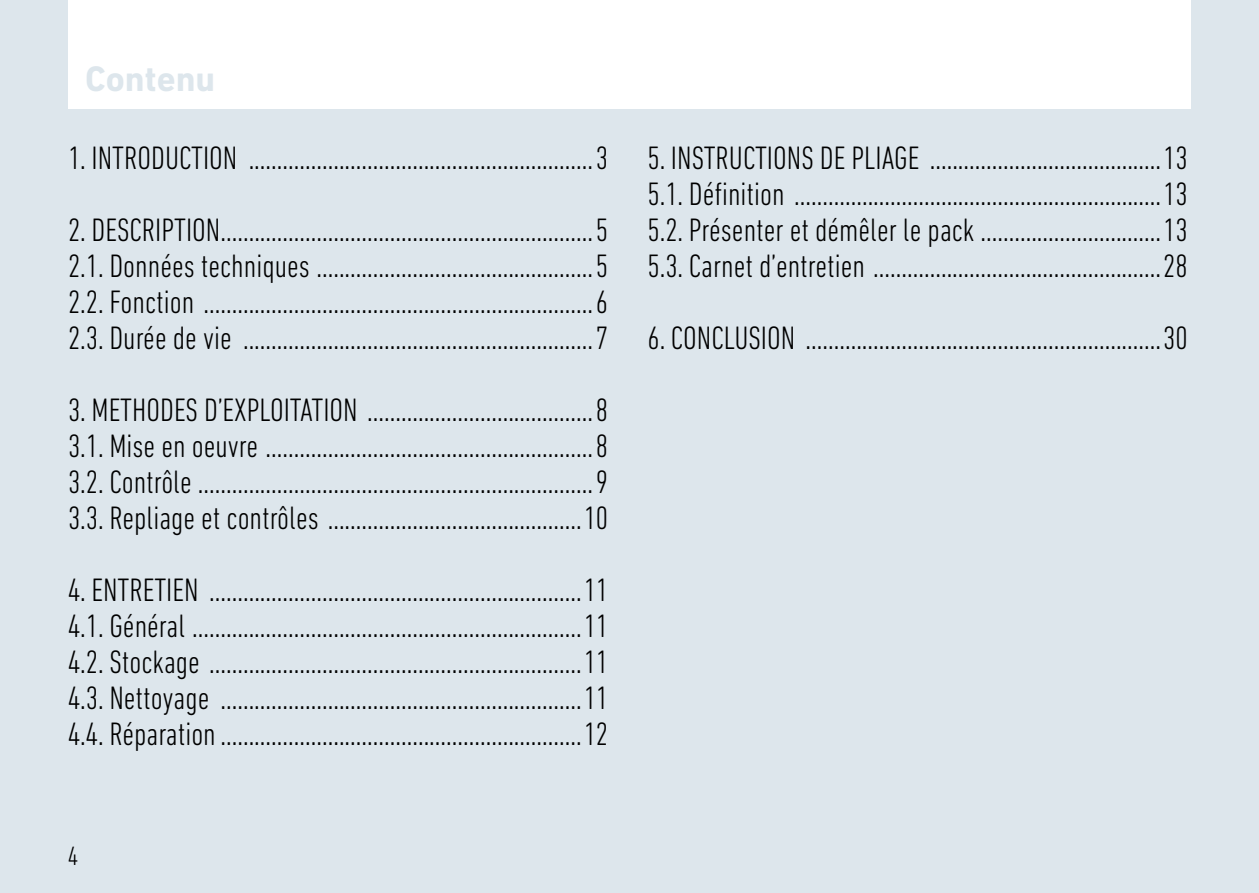
<style>
.page{position:relative;width:1259px;height:893px;background:#dde6ec}
.page>*{position:absolute;margin:0;border:0;box-sizing:border-box;transform-origin:0 0}
.t1{font:700 36px "DIN Next LT Pro";color:#dde6ec}
.t2{font:300 condensed 33px/36px "DIN Next LT Pro";color:#000;text-align:justify}
.t3{font:300 condensed 27px "DIN Next LT Pro";color:#000}
</style>
<div class="page">
<div style="left:68px;top:0;width:1123px;height:108px;background:#fff"></div>
<p class="t1" style="left:85px;top:58px;width:132px">Contenu</p>
<p class="t2" style="left:68px;top:140px;width:542px">1. INTRODUCTION .............................................................3</p>
<p class="t2" style="left:68px;top:212px;width:542px">2. DESCRIPTION..................................................................5<br>2.1. Données techniques .................................................5<br>2.2. Fonction .....................................................................6<br>2.3. Durée de vie ..............................................................7</p>
<p class="t2" style="left:68px;top:392px;width:542px">3. METHODES D’EXPLOITATION ........................................8<br>3.1. Mise en oeuvre ..........................................................8<br>3.2. Contrôle ......................................................................9<br>3.3. Repliage et contrôles .............................................10</p>
<p class="t2" style="left:68px;top:572px;width:542px">4. ENTRETIEN ..................................................................11<br>4.1. Général .....................................................................11<br>4.2. Stockage ..................................................................11<br>4.3. Nettoyage ................................................................11<br>4.4. Réparation................................................................12</p>
<p class="t3" style="left:68px;top:840px;width:12px">4</p>
<p class="t2" style="left:647px;top:140px;width:542px">5. INSTRUCTIONS DE PLIAGE .........................................13<br>5.1. Définition .................................................................13<br>5.2. Présenter et démêler le pack ................................13<br>5.3. Carnet d’entretien ...................................................28</p>
<p class="t2" style="left:647px;top:320px;width:542px">6. CONCLUSION ...............................................................30</p>
</div>
